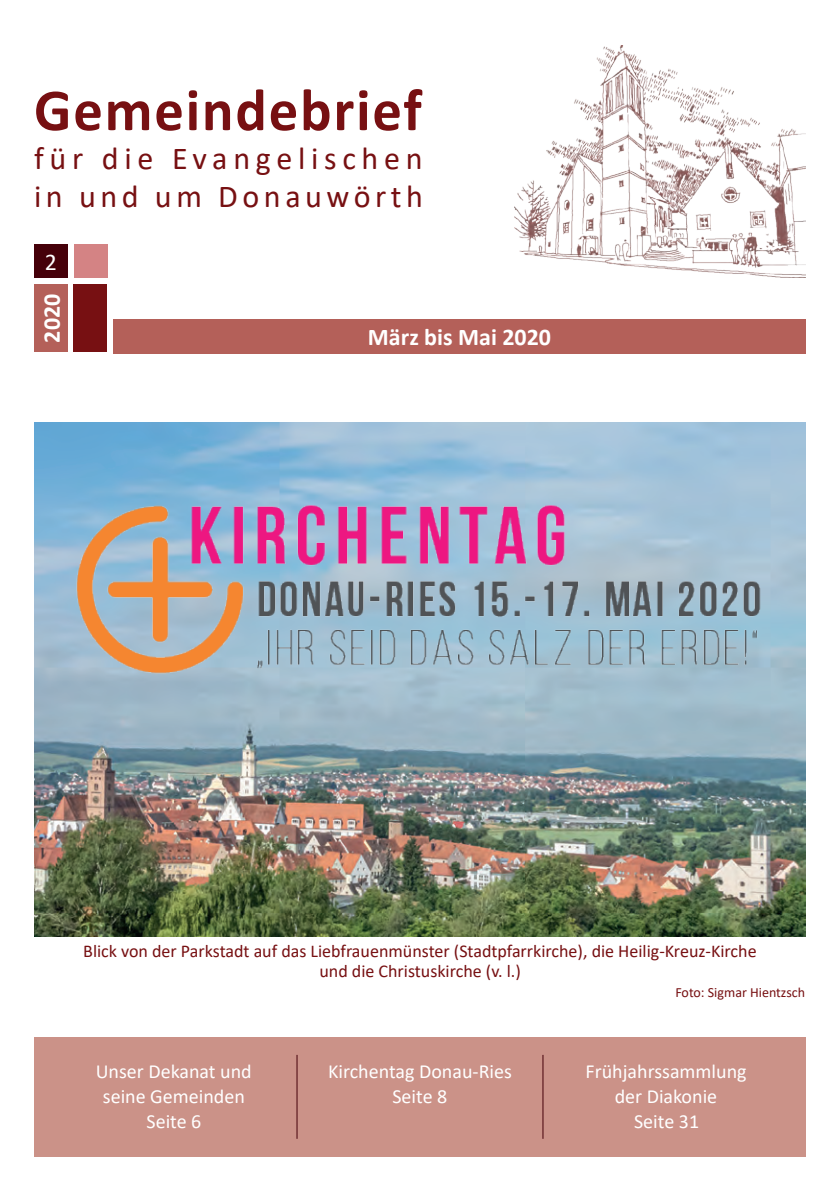
<style>
.page{position:relative;width:840px;height:1191px;background:#fff}
.page>*{position:absolute;margin:0;border:0;box-sizing:border-box;transform-origin:0 0}
.t1{font:700 60px "Calibri";letter-spacing:.03em;color:#771012}
.t2{font:32px/38.4px "Calibri";letter-spacing:.165em;color:#771012}
.t3{font:700 24px "Calibri";color:#fff}
.t4{font:24px "Calibri";color:#fff}
.t5{font:20px/25px "Calibri";color:#fff;text-align:center}
.t6{font:18px/20px "Calibri";color:#771012;text-align:center}
.t7{font:14px "Calibri";color:#771012}
</style>
<div class="page">
<div style="left:34px;top:244px;width:34px;height:34px;background:#450009"></div>
<div style="left:74px;top:244px;width:33px;height:34px;background:#d48384"></div>
<div style="left:34px;top:284px;width:34px;height:67px;background:#b46059"></div>
<div style="left:73px;top:284px;width:34px;height:67px;background:#771012"></div>
<div style="left:113px;top:319px;width:692px;height:34px;background:#b46059"></div>
<img style="left:514px;top:45px;width:291px;height:233px">
<div style="left:34px;top:1037px;width:771px;height:120px;background:#cb9288"></div>
<hr style="left:296px;top:1054px;width:1px;height:84px;background:#450009">
<hr style="left:542px;top:1054px;width:1px;height:84px;background:#450009">
<img style="left:34px;top:422px;width:771px;height:514px">
<img style="left:68px;top:495px;width:703px;height:183px">
<h1 class="t1" style="left:34px;top:68px;width:389px">Gemeindebrief</h1>
<h2 class="t2" style="left:34px;top:138px;width:390px">für die Evangelischen in und um Donauwörth</h2>
<h3 class="t4" style="left:45px;top:245px;width:14px">2</h3>
<h3 class="t3" style="left:35px;top:342px;width:50px;rotate:-90deg">2020</h3>
<h3 class="t3" style="left:368px;top:320px;width:184px">März bis Mai 2020</h3>
<p class="t6" style="left:83px;top:940px;width:674px">Blick von der Parkstadt auf das Liebfrauenmünster (Stadtpfarrkirche), die Heilig-Kreuz-Kirche und die Christuskirche (v. l.)</p>
<p class="t7" style="left:675px;top:983px;width:131px">Foto: Sigmar Hientzsch</p>
<p class="t5" style="left:96px;top:1058px;width:157px">Unser Dekanat und seine Gemeinden<br>Seite 6</p>
<p class="t5" style="left:328px;top:1058px;width:185px">Kirchentag Donau-Ries<br>Seite 8</p>
<p class="t5" style="left:585px;top:1058px;width:162px">Frühjahrssammlung der Diakonie<br>Seite 31</p>
</div>
